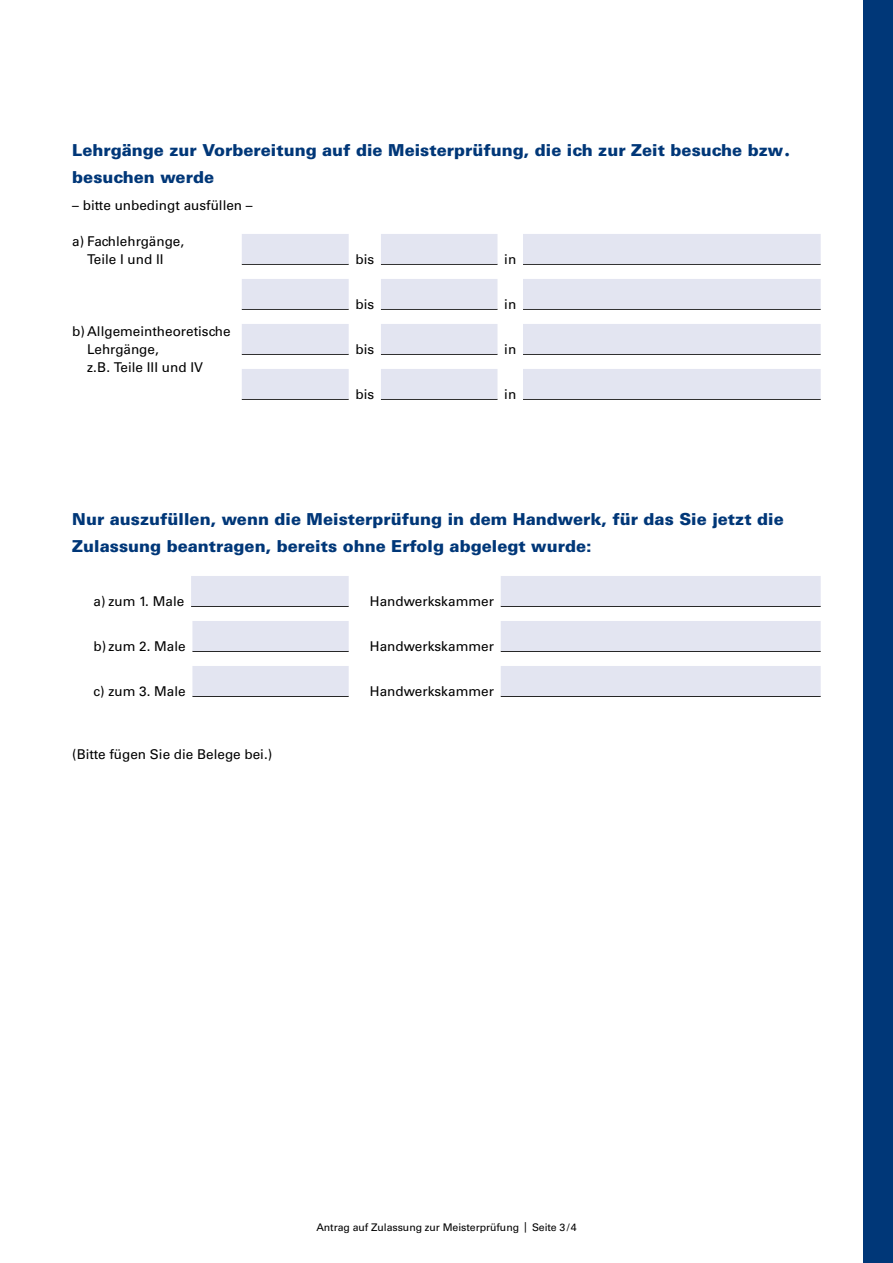
<style>
.page{position:relative;width:893px;height:1263px;background:#fff}
.page>*{position:absolute;margin:0;border:0;box-sizing:border-box;transform-origin:0 0}
.t1{font:900 16.5px/27px "Univers LT Std";color:#003778}
.t2{font:13.5px/18px "Univers LT Std";color:#000;text-align:center}
.t3{font:10.5px "Univers LT Std";letter-spacing:-.005em;color:#000}
.s1{font-family:"Officina Sans";font-weight:400;font-size:25.5px}
</style>
<div class="page">
<hr style="left:242px;top:264px;width:107px;height:1px;background:#000">
<hr style="left:381px;top:264px;width:116px;height:1px;background:#000">
<hr style="left:523px;top:264px;width:298px;height:1px;background:#000">
<hr style="left:242px;top:309px;width:107px;height:1px;background:#000">
<hr style="left:381px;top:309px;width:116px;height:1px;background:#000">
<hr style="left:523px;top:309px;width:298px;height:1px;background:#000">
<hr style="left:242px;top:354px;width:107px;height:1px;background:#000">
<hr style="left:381px;top:354px;width:116px;height:1px;background:#000">
<hr style="left:523px;top:354px;width:298px;height:1px;background:#000">
<hr style="left:242px;top:399px;width:107px;height:1px;background:#000">
<hr style="left:381px;top:399px;width:116px;height:1px;background:#000">
<hr style="left:523px;top:399px;width:298px;height:1px;background:#000">
<hr style="left:191px;top:606px;width:158px;height:1px;background:#000">
<hr style="left:501px;top:606px;width:320px;height:1px;background:#000">
<hr style="left:192px;top:651px;width:157px;height:1px;background:#000">
<hr style="left:501px;top:651px;width:320px;height:1px;background:#000">
<hr style="left:192px;top:696px;width:157px;height:1px;background:#000">
<hr style="left:501px;top:696px;width:320px;height:1px;background:#000">
<div style="left:242px;top:234px;width:107px;height:30px;background:#e3e5f1"></div>
<div style="left:381px;top:234px;width:116px;height:30px;background:#e3e5f1"></div>
<div style="left:523px;top:234px;width:298px;height:30px;background:#e3e5f1"></div>
<div style="left:242px;top:279px;width:107px;height:30px;background:#e3e5f1"></div>
<div style="left:381px;top:279px;width:116px;height:30px;background:#e3e5f1"></div>
<div style="left:523px;top:279px;width:298px;height:30px;background:#e3e5f1"></div>
<div style="left:242px;top:324px;width:107px;height:30px;background:#e3e5f1"></div>
<div style="left:381px;top:324px;width:116px;height:30px;background:#e3e5f1"></div>
<div style="left:523px;top:324px;width:298px;height:30px;background:#e3e5f1"></div>
<div style="left:242px;top:369px;width:107px;height:30px;background:#e3e5f1"></div>
<div style="left:381px;top:369px;width:116px;height:30px;background:#e3e5f1"></div>
<div style="left:523px;top:369px;width:298px;height:30px;background:#e3e5f1"></div>
<div style="left:191px;top:576px;width:158px;height:30px;background:#e3e5f1"></div>
<div style="left:501px;top:576px;width:320px;height:30px;background:#e3e5f1"></div>
<div style="left:192px;top:621px;width:157px;height:30px;background:#e3e5f1"></div>
<div style="left:501px;top:621px;width:320px;height:30px;background:#e3e5f1"></div>
<div style="left:192px;top:666px;width:157px;height:30px;background:#e3e5f1"></div>
<div style="left:501px;top:666px;width:320px;height:30px;background:#e3e5f1"></div>
<div style="left:863px;top:0;width:30px;height:1263px;background:#003778"></div>
<p class="t1" style="left:72px;top:137px;width:720px">Lehrgänge zur Vorbereitung auf die Meisterprüfung, die ich zur Zeit besuche bzw<span class="s1">. </span>besuchen werde</p>
<p class="t2" style="left:72px;top:197px;width:182px">– bitte unbedingt ausfüllen –</p>
<p class="t2" style="left:72px;top:233px;width:113px">a) Fachlehrgänge,<br>Teile I und II</p>
<p class="t2" style="left:355px;top:251px;width:20px">bis</p>
<p class="t2" style="left:504px;top:251px;width:14px">in</p>
<p class="t2" style="left:355px;top:296px;width:20px">bis</p>
<p class="t2" style="left:504px;top:296px;width:14px">in</p>
<p class="t2" style="left:87px;top:323px;width:145px;text-align:left;text-indent:-15px">b) Allgemeintheoretische<br>Lehrgänge,</p>
<p class="t2" style="left:87px;top:359px;width:117px">z.B. Teile III und IV</p>
<p class="t2" style="left:355px;top:341px;width:20px">bis</p>
<p class="t2" style="left:504px;top:341px;width:14px">in</p>
<p class="t2" style="left:355px;top:386px;width:20px">bis</p>
<p class="t2" style="left:504px;top:386px;width:14px">in</p>
<p class="t1" style="left:72px;top:506px;width:713px">Nur auszufüllen, wenn die Meisterprüfung in dem Handwerk, für das Sie jetzt die<br>Zulassung beantragen, bereits ohne Erfolg abgelegt wurde:</p>
<p class="t2" style="left:94px;top:593px;width:92px">a) zum 1. Male</p>
<p class="t2" style="left:370px;top:593px;width:126px">Handwerkskammer</p>
<p class="t2" style="left:94px;top:638px;width:94px">b) zum 2. Male</p>
<p class="t2" style="left:370px;top:638px;width:126px">Handwerkskammer</p>
<p class="t2" style="left:94px;top:683px;width:94px">c) zum 3. Male</p>
<p class="t2" style="left:370px;top:683px;width:126px">Handwerkskammer</p>
<p class="t2" style="left:72px;top:746px;width:201px">(Bitte fügen Sie die Belege bei.)</p>
<p class="t3" style="left:316px;top:1221px;width:262px">Antrag auf Zulassung zur Meisterprüfung | Seite 3/4</p>
</div>
